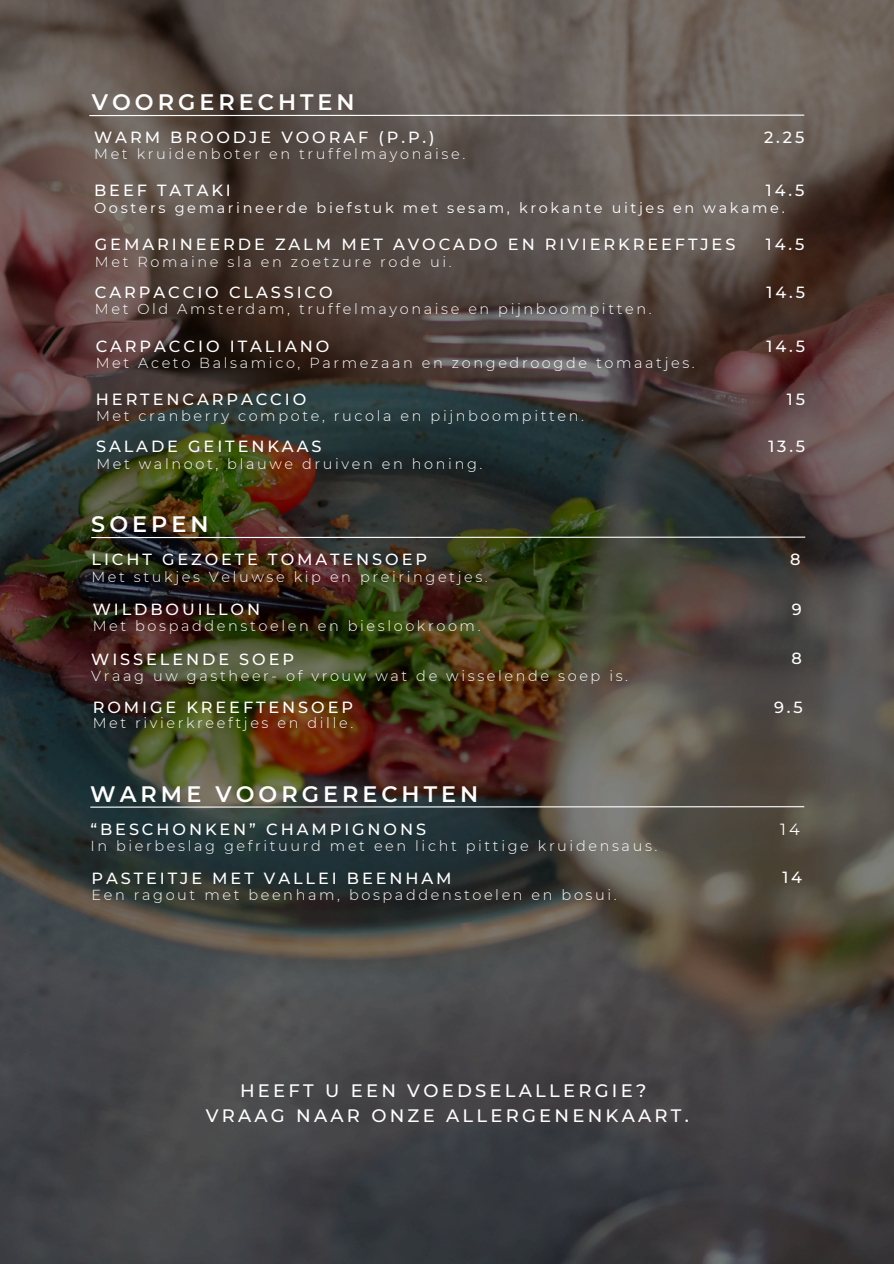
<style>
.page{position:relative;width:894px;height:1264px;background:#fff}
.page>*{position:absolute;margin:0;border:0;box-sizing:border-box;transform-origin:0 0}
.t1{font:600 22.35px "Montserrat";letter-spacing:.18em;color:#fff}
.t2{font:500 18px/24.8px "Montserrat";letter-spacing:.18em;color:#fff;text-align:center}
.t3{font:500 16.2px "Montserrat";letter-spacing:.18em;color:#fff}
.t4{font:16.2px "Montserrat";color:#fff}
.t5{font:300 14.55px "Montserrat";letter-spacing:.18em;color:#fff}
.t6{font:14.55px "Montserrat";letter-spacing:.18em;color:#fff}
</style>
<div class="page">
<img style="left:0;top:0;width:893px;height:1263px">
<hr style="left:91px;top:536px;width:714px;height:2px;background:#fff">
<hr style="left:90px;top:806px;width:714px;height:1px;background:#fff">
<hr style="left:89px;top:115px;width:715px;height:1px;background:#fff">
<h3 class="t1" style="left:92px;top:88px;width:264px">VOORGERECHTEN</h3>
<p class="t5" style="left:94px;top:145px;width:372px">Met kruidenboter en truffelmayonaise.</p>
<h1 class="t3" style="left:94px;top:127px;width:342px">WARM BROODJE VOORAF (P.P.)</h1>
<h3 class="t3" style="left:763px;top:127px;width:42px">2.25</h3>
<p class="t3" style="left:94px;top:180px;width:138px">BEEF TATAKI</p>
<h3 class="t3" style="left:765px;top:180px;width:40px">14.5</h3>
<p class="t6" style="left:94px;top:199px;width:691px">Oosters gemarineerde biefstuk met sesam, krokante uitjes en wakame.</p>
<p class="t3" style="left:95px;top:235px;width:641px">GEMARINEERDE ZALM MET AVOCADO EN RIVIERKREEFTJES</p>
<p class="t3" style="left:765px;top:235px;width:40px">14.5</p>
<p class="t5" style="left:95px;top:252px;width:358px">Met Romaine sla en zoetzure rode ui.</p>
<p class="t3" style="left:95px;top:282px;width:239px">CARPACCIO CLASSICO</p>
<h3 class="t3" style="left:766px;top:282px;width:40px">14.5</h3>
<h3 class="t5" style="left:95px;top:300px;width:558px">Met Old Amsterdam, truffelmayonaise en pijnboompitten.</h3>
<p class="t3" style="left:96px;top:336px;width:235px">CARPACCIO ITALIANO</p>
<h1 class="t3" style="left:766px;top:336px;width:40px">14.5</h1>
<h3 class="t5" style="left:96px;top:354px;width:600px">Met Aceto Balsamico, Parmezaan en zongedroogde tomaatjes.</h3>
<p class="t3" style="left:96px;top:389px;width:212px">HERTENCARPACCIO</p>
<p class="t3" style="left:786px;top:389px;width:20px">15</p>
<h3 class="t5" style="left:96px;top:407px;width:489px">Met cranberry compote, rucola en pijnboompitten.</h3>
<h3 class="t3" style="left:96px;top:436px;width:227px">SALADE GEITENKAAS</h3>
<p class="t3" style="left:768px;top:436px;width:38px">13.5</p>
<p class="t5" style="left:96px;top:454px;width:387px">Met walnoot, blauwe druiven en honing.</p>
<h1 class="t1" style="left:91px;top:510px;width:119px">SOEPEN</h1>
<h3 class="t5" style="left:91px;top:567px;width:398px">Met stukjes Veluwse kip en preiringetjes.</h3>
<h3 class="t3" style="left:91px;top:549px;width:337px">LICHT GEZOETE TOMATENSOEP</h3>
<p class="t3" style="left:790px;top:549px;width:12px">8</p>
<h3 class="t3" style="left:93px;top:599px;width:169px">WILDBOUILLON</h3>
<p class="t3" style="left:791px;top:599px;width:11px">9</p>
<h3 class="t5" style="left:93px;top:617px;width:389px">Met bospaddenstoelen en bieslookroom.</h3>
<h3 class="t3" style="left:91px;top:649px;width:204px">WISSELENDE SOEP</h3>
<p class="t3" style="left:791px;top:648px;width:12px">8</p>
<h3 class="t5" style="left:91px;top:666px;width:538px">Vraag uw gastheer- of vrouw wat de wisselende soep is.</h3>
<h3 class="t3" style="left:93px;top:697px;width:262px">ROMIGE KREEFTENSOEP</h3>
<p class="t3" style="left:773px;top:697px;width:30px">9.5</p>
<h3 class="t5" style="left:93px;top:714px;width:262px">Met rivierkreeftjes en dille.</h3>
<h3 class="t1" style="left:90px;top:780px;width:389px">WARME VOORGERECHTEN</h3>
<h3 class="t5" style="left:90px;top:837px;width:568px">In bierbeslag gefrituurd met een licht pittige kruidensaus.</h3>
<p class="t3" style="left:90px;top:819px;width:337px">“BESCHONKEN” CHAMPIGNONS</p>
<h3 class="t4" style="left:780px;top:819px;width:21px">14</h3>
<p class="t3" style="left:91px;top:868px;width:361px">PASTEITJE MET VALLEI BEENHAM</p>
<h3 class="t3" style="left:782px;top:867px;width:21px">14</h3>
<p class="t5" style="left:91px;top:885px;width:526px">Een ragout met beenham, bospaddenstoelen en bosui.</p>
<h2 class="t2" style="left:206px;top:1078px;width:484px">HEEFT U EEN VOEDSELALLERGIE?<br>VRAAG NAAR ONZE ALLERGENENKAART.</h2>
</div>
